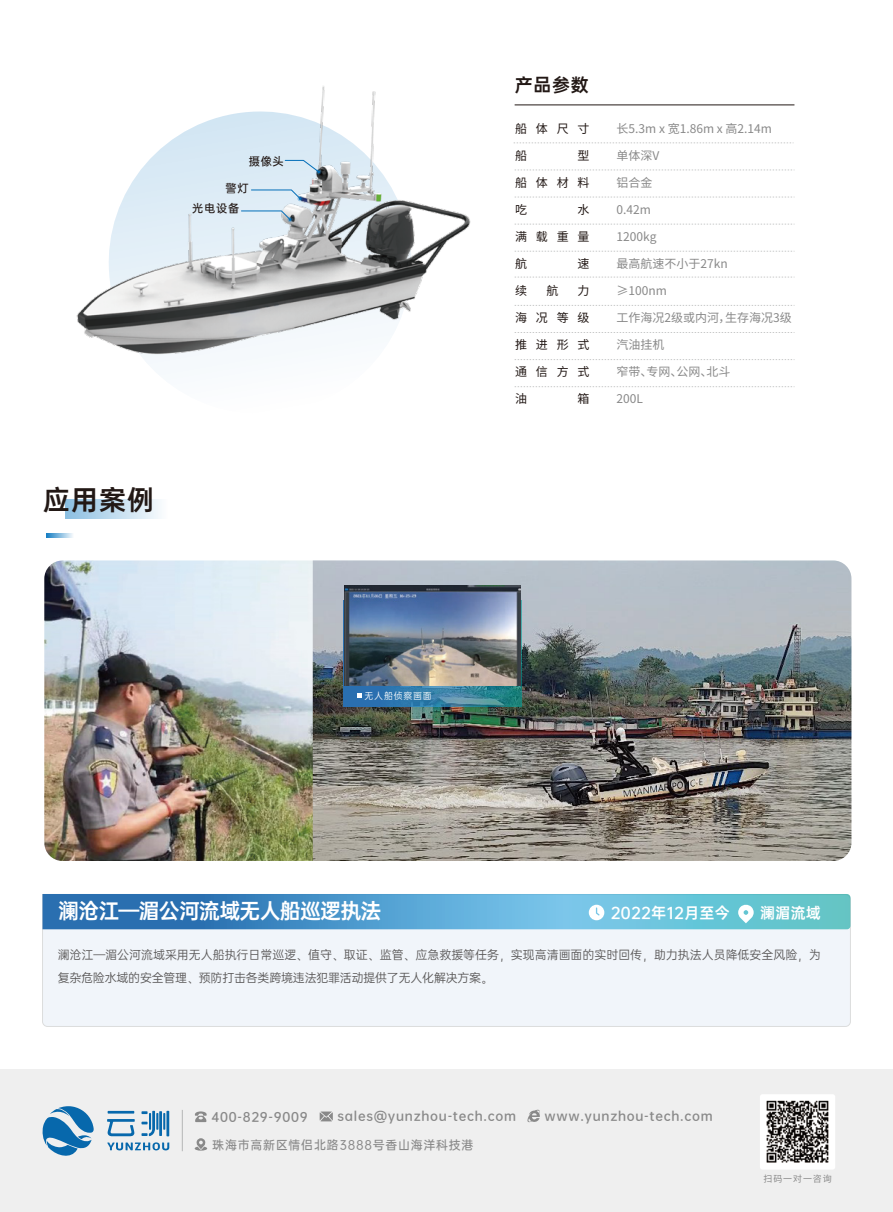
<style>
.page{position:relative;width:893px;height:1212px;background:#fff}
.page>*{position:absolute;margin:0;border:0;box-sizing:border-box;transform-origin:0 0}
.t1{font:27px "OPPO Sans B";color:#221815}
.t2{font:21px "OPPO Sans B";letter-spacing:-.04em;color:#fff}
.t3{font:18px "OPPO Sans B";color:#221815}
.t4{font:15px "OPPO Sans B";letter-spacing:.02em;color:#fff}
.t5{font:12px/23.7px "OPPO Sans R";letter-spacing:-.005em;color:#595757}
.t6{font:12px "Source Han Sans CN";color:#898989}
.t7{font:12px "OPPO Sans B";letter-spacing:.06em;color:#898989}
.t8{font:12px "Source Han Sans CN";letter-spacing:.735em;color:#221815}
.t9{font:12px "OPPO Sans M";letter-spacing:.06em;color:#898989}
.t10{font:11.25px/20.1px "OPPO Sans M";letter-spacing:.06em;color:#221815}
.t11{font:9px "Source Han Sans CN";letter-spacing:.1em;color:#898989}
.t12{font:9px "OPPO Sans R";letter-spacing:.08em;color:#fff}
</style>
<div class="page">
<hr style="left:515px;top:105px;width:279px;height:1px;background:#221815">
<svg style="left:528px;top:142px;width:265px;height:1px"></svg>
<svg style="left:530px;top:170px;width:262px;height:1px"></svg>
<svg style="left:529px;top:197px;width:263px;height:1px"></svg>
<svg style="left:529px;top:224px;width:265px;height:1px"></svg>
<svg style="left:529px;top:251px;width:265px;height:1px"></svg>
<svg style="left:529px;top:305px;width:265px;height:1px"></svg>
<svg style="left:529px;top:332px;width:265px;height:1px"></svg>
<svg style="left:529px;top:359px;width:265px;height:1px"></svg>
<svg style="left:529px;top:386px;width:265px;height:1px"></svg>
<svg style="left:529px;top:277px;width:265px;height:1px"></svg>
<div style="left:66px;top:499px;width:102px;height:19px;background:linear-gradient(to right,#8cbfe1,#fcfdfe)"></div>
<svg style="left:46px;top:533px;width:27px;height:4px"></svg>
<img style="left:76px;top:86px;width:452px;height:301px">
<div style="left:0;top:1070px;width:893px;height:142px;background:#efefef"></div>
<svg style="left:42px;top:1106px;width:52px;height:50px"></svg>
<svg style="left:107px;top:1119px;width:28px;height:17px"></svg>
<hr style="left:108px;top:1111px;width:26px;height:2px;background:#0768ac">
<svg style="left:142px;top:1111px;width:23px;height:25px"></svg>
<hr style="left:166px;top:1111px;width:3px;height:25px;background:#0768ac">
<svg style="left:107px;top:1142px;width:62px;height:8px"></svg>
<svg style="left:195px;top:1111px;width:12px;height:11px"></svg>
<svg style="left:320px;top:1111px;width:13px;height:10px"></svg>
<svg style="left:527px;top:1109px;width:13px;height:14px"></svg>
<svg style="left:195px;top:1138px;width:12px;height:12px"></svg>
<hr style="left:182px;top:1110px;width:1px;height:41px;background:#b5b6b6">
<div style="left:760px;top:1094px;width:75px;height:75px;background:#fff;border-radius:3px"></div>
<img style="left:766px;top:1100px;width:63px;height:63px">
<div style="left:42px;top:894px;width:809px;height:133px;background:#f1f5fa"></div>
<svg style="left:43px;top:894px;width:807px;height:35px;background:#54a3cc"></svg>
<img style="left:44px;top:560px;width:269px;height:301px">
<img style="left:313px;top:560px;width:538px;height:301px">
<svg style="left:344px;top:685px;width:177px;height:22px;background:#377fa2"></svg>
<svg style="left:357px;top:693px;width:4px;height:5px"></svg>
<img style="left:344px;top:585px;width:177px;height:100px">
<svg style="left:284px;top:160px;width:37px;height:15px"></svg>
<svg style="left:251px;top:189px;width:52px;height:12px"></svg>
<svg style="left:241px;top:210px;width:52px;height:12px"></svg>
<p class="t10" style="left:249px;top:151px;width:37px">摄像头</p>
<p class="t10" style="left:192px;top:178px;width:58px;text-indent:33px">警灯光电设备</p>
<h1 class="t1" style="left:43px;top:476px;width:113px">应用案例</h1>
<p class="t12" style="left:365px;top:688px;width:69px">无人船侦察画面</p>
<h3 class="t3" style="left:515px;top:69px;width:76px">产品参数</h3>
<p class="t8" style="left:515px;top:122px;width:76px">船体尺寸</p>
<p class="t8" style="left:515px;top:149px;width:13px">船</p>
<p class="t8" style="left:577px;top:149px;width:13px">型</p>
<p class="t8" style="left:515px;top:176px;width:76px">船体材料</p>
<p class="t8" style="left:515px;top:203px;width:13px">吃</p>
<p class="t8" style="left:577px;top:203px;width:13px">水</p>
<p class="t8" style="left:515px;top:230px;width:76px">满载重量</p>
<p class="t8" style="left:515px;top:257px;width:13px">航</p>
<p class="t8" style="left:577px;top:257px;width:13px">速</p>
<p class="t8" style="left:515px;top:284px;width:13px">续</p>
<p class="t8" style="left:546px;top:284px;width:13px">航</p>
<p class="t8" style="left:577px;top:284px;width:13px">力</p>
<p class="t8" style="left:515px;top:311px;width:76px">海况等级</p>
<p class="t8" style="left:515px;top:338px;width:76px">推进形式</p>
<p class="t8" style="left:515px;top:365px;width:76px">通信方式</p>
<p class="t8" style="left:515px;top:392px;width:13px">油</p>
<p class="t8" style="left:577px;top:392px;width:13px">箱</p>
<p class="t6" style="left:617px;top:122px;width:157px">长5.3m x 宽1.86m x 高2.14m</p>
<p class="t6" style="left:617px;top:149px;width:44px">单体深V</p>
<p class="t6" style="left:617px;top:176px;width:37px">铝合金</p>
<p class="t6" style="left:617px;top:203px;width:36px">0.42m</p>
<p class="t6" style="left:617px;top:230px;width:41px">1200kg</p>
<p class="t6" style="left:617px;top:257px;width:113px">最高航速不小于27kn</p>
<p class="t6" style="left:617px;top:284px;width:52px">≥100nm</p>
<p class="t6" style="left:617px;top:311px;width:177px">工作海况2级或内河，生存海况3级</p>
<p class="t6" style="left:617px;top:338px;width:49px">汽油挂机</p>
<p class="t6" style="left:617px;top:365px;width:115px">窄带、专网、公网、北斗</p>
<p class="t6" style="left:617px;top:392px;width:28px">200L</p>
<h2 class="t2" style="left:58px;top:893px;width:325px">澜沧江—湄公河流域无人船巡逻执法</h2>
<p class="t4" style="left:611px;top:900px;width:121px">2022年12月至今</p>
<p class="t4" style="left:760px;top:900px;width:62px">澜湄流域</p>
<p class="t5" style="left:58px;top:942px;width:765px">澜沧江—湄公河流域采用无人船执行日常巡逻、值守、取证、监管、应急救援等任务，实现高清画面的实时回传，助力执法人员降低安全风险，为复杂危险水域的安全管理、预防打击各类跨境违法犯罪活动提供了无人化解决方案。</p>
<p class="t7" style="left:212px;top:1106px;width:97px">400-829-9009</p>
<p class="t7" style="left:338px;top:1106px;width:180px">sales@yunzhou-tech.com</p>
<p class="t7" style="left:544px;top:1105px;width:170px">www.yunzhou-tech.com</p>
<p class="t9" style="left:212px;top:1135px;width:263px">珠海市高新区情侣北路3888号香山海洋科技港</p>
<p class="t11" style="left:763px;top:1173px;width:70px">扫码一对一咨询</p>
</div>
